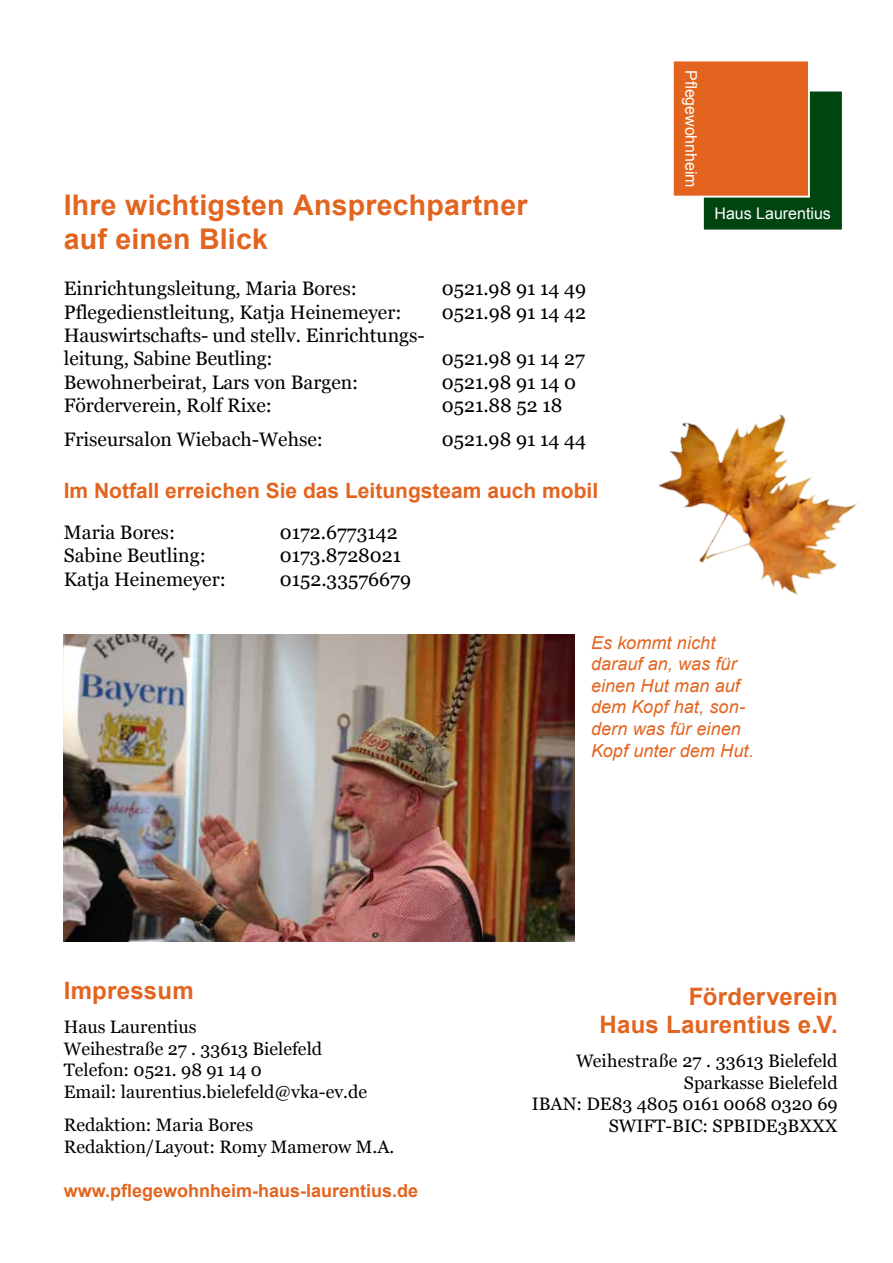
<style>
.page{position:relative;width:893px;height:1263px;background:#fff}
.page>*{position:absolute;margin:0;border:0;box-sizing:border-box;transform-origin:0 0}
.t1{font:700 28.5px/34.2px "Arial";letter-spacing:.01em;color:#e2641f}
.t2{font:700 24px/28.5px "Arial";letter-spacing:.01em;color:#e2641f;text-align:right}
.t3{font:700 21px "Arial";color:#e2641f}
.t4{font:19.5px/23.4px "Vani";color:#000}
.t5{font:18px/21.6px "Vani";color:#000}
.t6{font:italic 18px/21.6px "Arial";letter-spacing:.005em;color:#e2641f}
.t7{font:700 18px "Arial";color:#e2641f}
.t8{font:16.05px "Arial";color:#fff}
</style>
<div class="page">
<div style="left:704px;top:92px;width:138px;height:138px;background:#004510;border:2px solid #004510"></div>
<div style="left:672px;top:60px;width:138px;height:138px;background:#e2641f;border:2px solid #fff"></div>
<img style="left:64px;top:634px;width:510px;height:307px">
<img style="left:658px;top:414px;width:200px;height:181px">
<h1 class="t1" style="left:64px;top:188px;width:465px">Ihre wichtigsten Ansprechpartner auf einen Blick</h1>
<p class="t4" style="left:64px;top:277px;width:295px">Einrichtungsleitung, Maria Bores:</p>
<p class="t4" style="left:442px;top:277px;width:146px">0521.98 91 14 49</p>
<p class="t4" style="left:64px;top:300px;width:339px">Pflegedienstleitung, Katja Heinemeyer:</p>
<p class="t4" style="left:442px;top:300px;width:146px">0521.98 91 14 42</p>
<p class="t4" style="left:64px;top:324px;width:363px">Hauswirtschafts- und stellv. Einrichtungs&shy;leitung, Sabine Beutling:</p>
<p class="t4" style="left:442px;top:347px;width:145px">0521.98 91 14 27</p>
<p class="t4" style="left:64px;top:370px;width:296px">Bewohnerbeirat, Lars von Bargen:</p>
<p class="t4" style="left:442px;top:370px;width:136px">0521.98 91 14 0</p>
<p class="t4" style="left:64px;top:394px;width:210px">Förderverein, Rolf Rixe:</p>
<p class="t4" style="left:442px;top:394px;width:122px">0521.88 52 18</p>
<p class="t4" style="left:64px;top:428px;width:261px">Friseursalon Wiebach-Wehse:</p>
<p class="t4" style="left:442px;top:428px;width:146px">0521.98 91 14 44</p>
<p class="t3" style="left:64px;top:475px;width:536px">Im Notfall erreichen Sie das Leitungsteam auch mobil</p>
<p class="t4" style="left:64px;top:520px;width:113px">Maria Bores:</p>
<p class="t4" style="left:280px;top:520px;width:119px">0172.6773142</p>
<p class="t4" style="left:64px;top:544px;width:143px">Sabine Beutling:</p>
<p class="t4" style="left:280px;top:544px;width:123px">0173.8728021</p>
<p class="t4" style="left:64px;top:567px;width:163px">Katja Heinemeyer:</p>
<p class="t4" style="left:280px;top:567px;width:133px">0152.33576679</p>
<p class="t8" style="left:702px;top:70px;width:119px;rotate:90deg">Pflegewohnheim</p>
<p class="t8" style="left:693px;top:202px;width:118px">Haus Laurentius</p>
<p class="t8" style="left:714px;top:202px;width:118px">Haus Laurentius</p>
<p class="t2" style="left:64px;top:977px;width:131px">Impressum</p>
<p class="t5" style="left:64px;top:1016px;width:305px">Haus Laurentius<br>Weihestraße 27 . 33613 Bielefeld<br>Telefon: 0521. 98 91 14 0<br>Email: laurentius.bielefeld@vka-ev.de</p>
<p class="t5" style="left:64px;top:1114px;width:332px">Redaktion: Maria Bores<br>Redaktion/Layout: Romy Mamerow M.A.</p>
<p class="t7" style="left:64px;top:1178px;width:356px">www.pflegewohnheim-haus-laurentius.de</p>
<p class="t6" style="left:591px;top:632px;width:164px">Es kommt nicht darauf an, was für einen Hut man auf dem Kopf hat, son&shy;dern was für einen<br>Kopf unter dem Hut.</p>
<p class="t2" style="left:600px;top:982px;width:240px">Förderverein<br>Haus Laurentius e.V.</p>
<p class="t5" style="left:532px;top:1050px;width:307px;text-align:right">Weihestraße 27 . 33613 Bielefeld<br>Sparkasse Bielefeld<br>IBAN: DE83 4805 0161 0068 0320 69<br>SWIFT-BIC: SPBIDE3BXXX</p>
</div>
